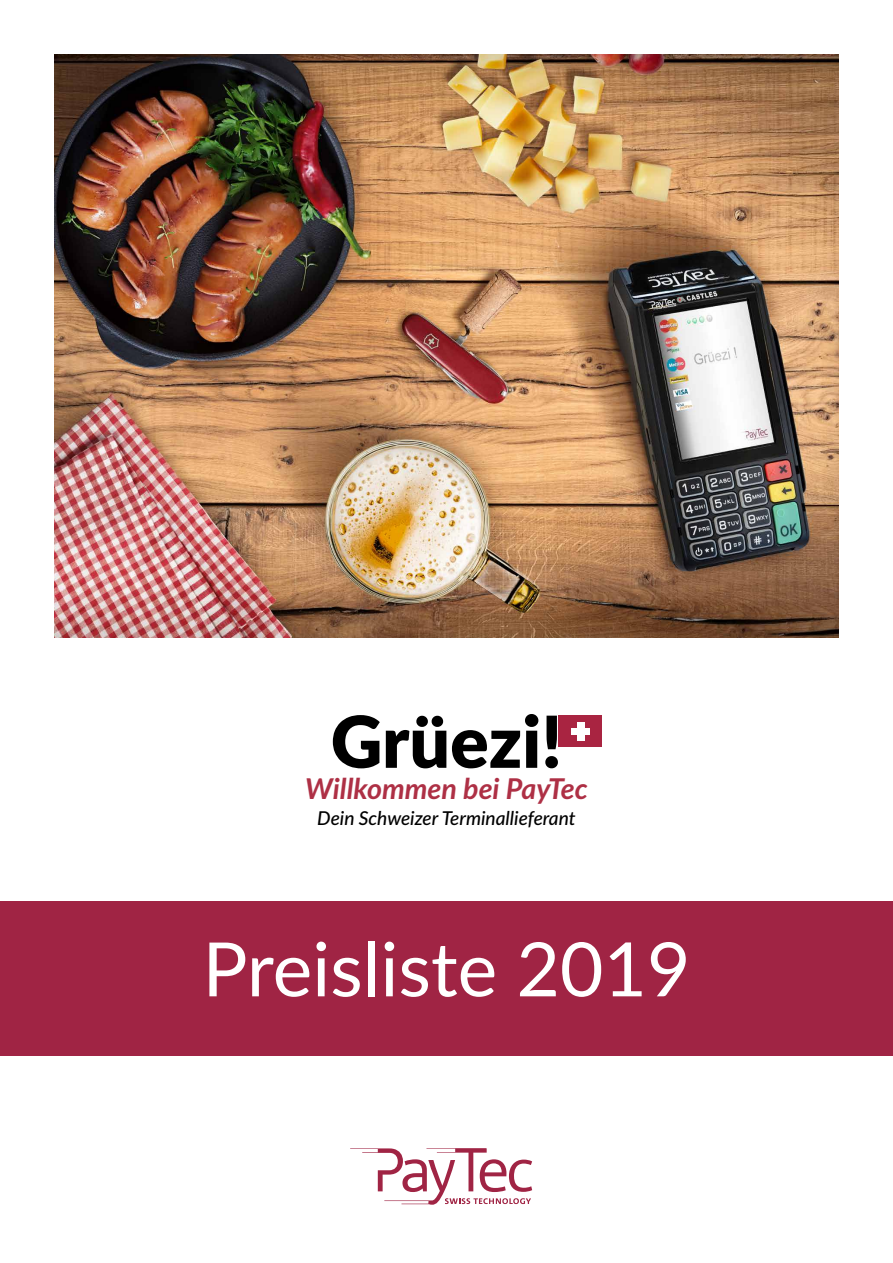
<style>
.page{position:relative;width:893px;height:1263px;background:#fff}
.page>*{position:absolute;margin:0;border:0;box-sizing:border-box;transform-origin:0 0}
.t1{font:75px "Lato";color:#fff}
.t2{font:900 71.55px "Lato";color:#000}
.t3{font:italic 700 28.65px "Lato";color:#ae3045}
.t4{font:italic 500 19.05px "Lato";color:#000}
</style>
<div class="page">
<img style="left:54px;top:54px;width:785px;height:584px">
<svg style="left:350px;top:1148px;width:182px;height:57px"></svg>
<div style="left:0;top:901px;width:893px;height:155px;background:#a02444"></div>
<svg style="left:559px;top:715px;width:43px;height:32px"></svg>
<div style="left:571px;top:728px;width:19px;height:7px;background:#fff"></div>
<div style="left:577px;top:722px;width:8px;height:19px;background:#fff"></div>
<h2 class="t2" style="left:331px;top:688px;width:233px">Grüezi!</h2>
<h3 class="t3" style="left:305px;top:767px;width:284px">Willkommen bei PayTec</h3>
<p class="t4" style="left:317px;top:804px;width:260px">Dein Schweizer Terminallieferant</p>
<h1 class="t1" style="left:203px;top:915px;width:489px">Preisliste 2019</h1>
</div>
